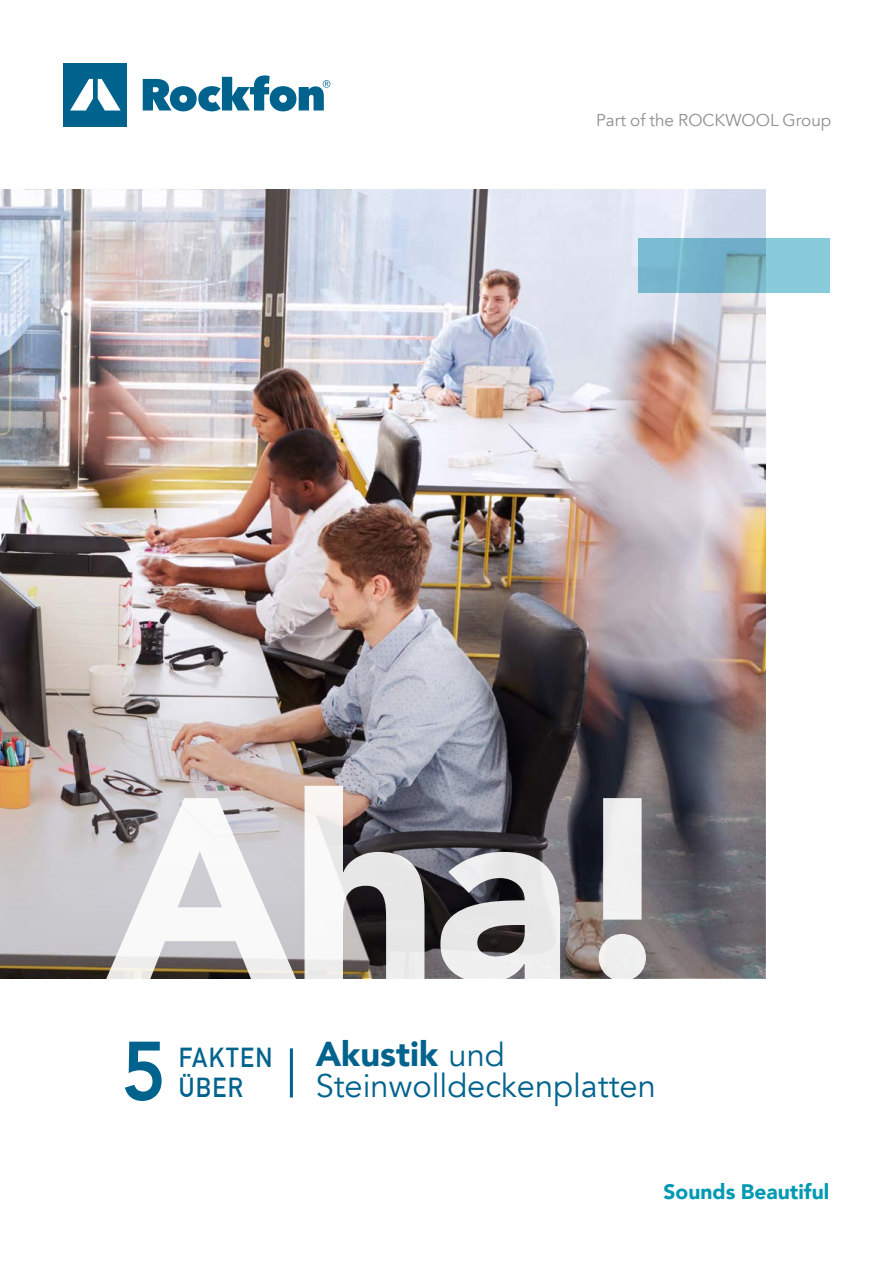
<style>
.page{position:relative;width:893px;height:1263px;background:#fff}
.page>*{position:absolute;margin:0;border:0;box-sizing:border-box;transform-origin:0 0}
.t1{font:900 256.2px "Avenir";color:#fff}
.t2{font:800 82.35px "Avenir";color:#00638e;scale:.92 1}
.t3{font:900 34.5px "Avenir";color:#00638e}
.t4{font:32.7px "Avenir";color:#00638e}
.t5{font:700 26.85px/30px "DIN Alternate";letter-spacing:.06em;color:#00638e;scale:.93 1}
.t6{font:900 21px "Avenir";color:#0099b3}
.t7{font:17.1px "Avenir";color:#90908f}
.s1{font-weight:400;font-size:32.7px}
</style>
<div class="page">
<div style="left:64px;top:63px;width:63px;height:63px;background:#00638e"></div>
<svg style="left:70px;top:79px;width:51px;height:31px"></svg>
<svg style="left:143px;top:75px;width:187px;height:36px"></svg>
<img style="left:0;top:189px;width:765px;height:168px">
<img style="left:0;top:357px;width:765px;height:621px">
<svg style="left:638px;top:238px;width:191px;height:55px"></svg>
<hr style="left:290px;top:1048px;width:3px;height:49px;background:#00638e">
<p class="t7" style="left:596px;top:110px;width:237px">Part of the ROCKWOOL Group</p>
<h1 class="t1" style="left:106px;top:671px;width:575px">Aha!</h1>
<h2 class="t2" style="left:122px;top:1007px;width:50px">5</h2>
<h3 class="t5" style="left:179px;top:1041px;width:102px">FAKTEN<br>ÜBER</h3>
<h3 class="t3" style="left:316px;top:1025px;width:191px">Akustik <span class="s1">und</span></h3>
<h3 class="t4" style="left:316px;top:1066px;width:342px">Steinwolldeckenplatten</h3>
<p class="t6" style="left:664px;top:1174px;width:167px">Sounds Beautiful</p>
</div>
